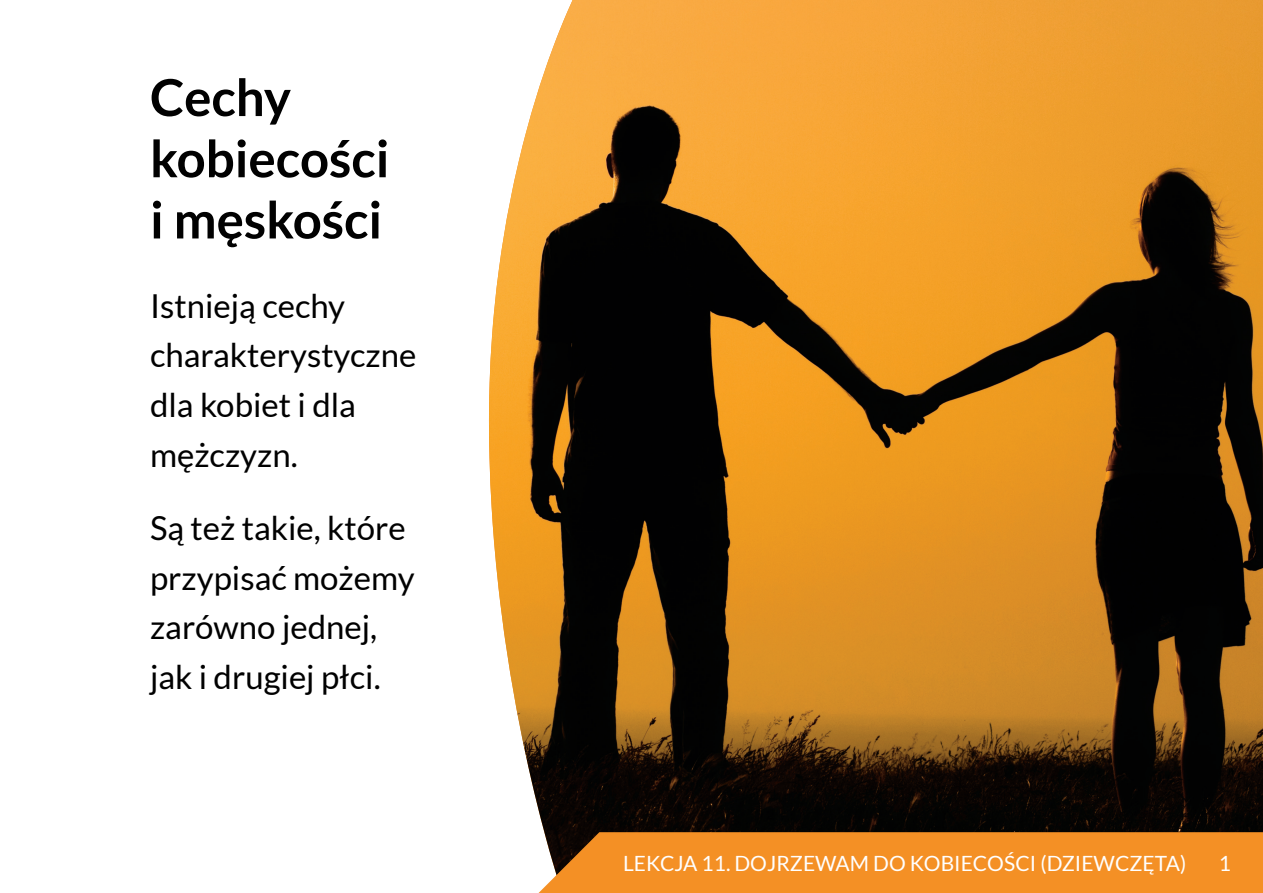
<style>
.page{position:relative;width:1263px;height:893px;background:#fff}
.page>*{position:absolute;margin:0;border:0;box-sizing:border-box;transform-origin:0 0}
.t1{font:700 51px/61.2px "Lato";color:#010101}
.t2{font:33px/49.5px "Lato";color:#010101}
.t3{font:21px "Lato";color:#fff}
</style>
<div class="page">
<img style="left:489px;top:0;width:774px;height:832px">
<div style="left:538px;top:832px;width:725px;height:61px;background:#f49025"></div>
<h1 class="t1" style="left:150px;top:66px;width:241px">Cechy kobiecości i męskości</h1>
<p class="t2" style="left:150px;top:281px;width:268px">Istnieją cechy charakterystyczne dla kobiet i dla mężczyzn.</p>
<p class="t2" style="left:150px;top:503px;width:266px">Są też takie, które przypisać możemy zarówno jednej, jak i drugiej płci.</p>
<p class="t3" style="left:623px;top:852px;width:565px">Lekcja 11. Dojrzewam do kobiecości (dziewczęta)</p>
<p class="t3" style="left:1219px;top:852px;width:14px">1</p>
</div>
